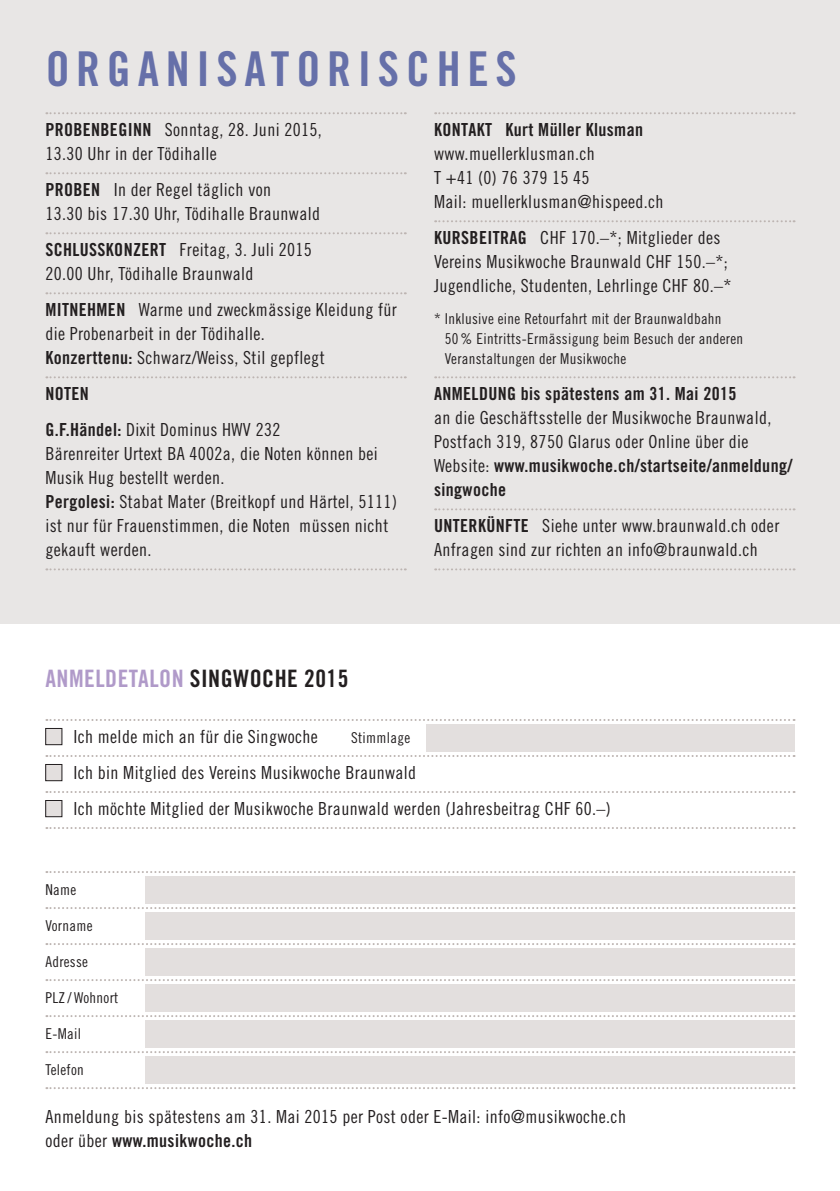
<style>
.page{position:relative;width:840px;height:1191px;background:#fff}
.page>*{position:absolute;margin:0;border:0;box-sizing:border-box;transform-origin:0 0}
.t1{font:48px "Trade Gothic LT Std Bd Cn 20";letter-spacing:.14em;color:#717dbd}
.mwbw_zwischentitel{font:24px "Trade Gothic LT Std Bd Cn 20";letter-spacing:.02em;color:#231f20}
.mwbw_zwischentitel-2{font:18px/24px "Trade Gothic LT Std Cn 18";letter-spacing:.02em;color:#231f20}
.mwbw_text{font:18px "Trade Gothic LT Std Cn 18";letter-spacing:.02em;color:#231f20}
.mwbw_zwischentitel-3{font:18px/24px "Trade Gothic LT Std Bd Cn 20";letter-spacing:.02em;color:#231f20}
.mwbw_text-2{font:18px "Trade Gothic LT Std Bd Cn 20";letter-spacing:.02em;color:#231f20}
.mwbw_text_klein{font:15px/20px "Trade Gothic LT Std Cn 18";letter-spacing:.02em;color:#231f20}
.mwbw_text-3{font:15px "Trade Gothic LT Std Cn 18";letter-spacing:.02em;color:#231f20}
.s1{font-family:"Trade Gothic LT Std Bd Cn 20"}
.s2{font-family:"Trade Gothic LT Std Cn 18"}
.s3{color:#b09ac9}
</style>
<div class="page">
<div style="left:0;top:0;width:839px;height:624px;background:#e8e6e5"></div>
<svg style="left:46px;top:112px;width:359px;height:2px"></svg>
<svg style="left:46px;top:172px;width:359px;height:2px"></svg>
<svg style="left:46px;top:232px;width:359px;height:2px"></svg>
<svg style="left:46px;top:292px;width:359px;height:2px"></svg>
<svg style="left:46px;top:376px;width:359px;height:2px"></svg>
<svg style="left:46px;top:568px;width:359px;height:2px"></svg>
<svg style="left:435px;top:112px;width:359px;height:2px"></svg>
<svg style="left:435px;top:220px;width:359px;height:2px"></svg>
<svg style="left:435px;top:376px;width:359px;height:2px"></svg>
<svg style="left:435px;top:508px;width:359px;height:2px"></svg>
<svg style="left:435px;top:568px;width:359px;height:2px"></svg>
<div style="left:145px;top:876px;width:649px;height:28px;background:#e3dfde"></div>
<div style="left:145px;top:912px;width:649px;height:28px;background:#e3dfde"></div>
<div style="left:145px;top:948px;width:649px;height:28px;background:#e3dfde"></div>
<div style="left:145px;top:984px;width:649px;height:28px;background:#e3dfde"></div>
<div style="left:145px;top:1020px;width:649px;height:28px;background:#e3dfde"></div>
<div style="left:145px;top:1056px;width:649px;height:28px;background:#e3dfde"></div>
<svg style="left:46px;top:719px;width:748px;height:2px"></svg>
<svg style="left:46px;top:755px;width:748px;height:2px"></svg>
<svg style="left:46px;top:791px;width:748px;height:2px"></svg>
<svg style="left:46px;top:827px;width:748px;height:2px"></svg>
<svg style="left:46px;top:871px;width:748px;height:2px"></svg>
<svg style="left:46px;top:907px;width:748px;height:2px"></svg>
<svg style="left:46px;top:943px;width:748px;height:2px"></svg>
<svg style="left:46px;top:979px;width:748px;height:2px"></svg>
<svg style="left:46px;top:1015px;width:748px;height:2px"></svg>
<svg style="left:46px;top:1051px;width:748px;height:2px"></svg>
<svg style="left:46px;top:1087px;width:748px;height:2px"></svg>
<div style="left:46px;top:728px;width:16px;height:16px;background:#e3dfde"></div>
<div style="left:45px;top:728px;width:17px;height:17px;border:1px solid #231f20"></div>
<div style="left:46px;top:764px;width:16px;height:16px;background:#e3dfde"></div>
<div style="left:45px;top:764px;width:17px;height:17px;border:1px solid #231f20"></div>
<div style="left:46px;top:800px;width:16px;height:16px;background:#e3dfde"></div>
<div style="left:45px;top:800px;width:17px;height:17px;border:1px solid #231f20"></div>
<div style="left:425px;top:724px;width:369px;height:28px;background:#e3dfde"></div>
<h1 class="t1" style="left:45px;top:39px;width:472px">ORGANISATORISCHES</h1>
<p class="mwbw_zwischentitel-2" style="left:45px;top:118px;width:278px"><span class="s1">PROBENBEGINN</span> Sonntag, 28. Juni 2015,</p>
<p class="mwbw_zwischentitel-2" style="left:45px;top:142px;width:173px">13.30 Uhr in der Tödihalle</p>
<p class="mwbw_zwischentitel-2" style="left:45px;top:178px;width:227px"><span class="s1">PROBEN</span> In der Regel täglich von</p>
<p class="mwbw_zwischentitel-2" style="left:45px;top:202px;width:276px">13.30 bis 17.30 Uhr, Tödihalle Braunwald</p>
<p class="mwbw_zwischentitel-2" style="left:45px;top:238px;width:268px"><span class="s1">SCHLUSSKONZERT</span> Freitag, 3. Juli 2015</p>
<p class="mwbw_zwischentitel-2" style="left:45px;top:262px;width:209px">20.00 Uhr, Tödihalle Braunwald</p>
<p class="mwbw_zwischentitel-2" style="left:45px;top:298px;width:353px"><span class="s1">MITNEHMEN</span> Warme und zweckmässige Kleidung für die Probenarbeit in der Tödihalle.</p>
<p class="mwbw_zwischentitel-2" style="left:45px;top:346px;width:280px"><span class="s1">Konzerttenu:</span> Schwarz/Weiss, Stil gepflegt</p>
<p class="mwbw_zwischentitel-3" style="left:45px;top:382px;width:45px">NOTEN</p>
<p class="mwbw_zwischentitel-2" style="left:45px;top:418px;width:236px"><span class="s1">G.F.Händel:</span> Dixit Dominus HWV 232</p>
<p class="mwbw_zwischentitel-2" style="left:45px;top:442px;width:334px">Bärenreiter Urtext BA 4002a, die Noten können bei<br>Musik Hug bestellt werden.</p>
<p class="mwbw_zwischentitel-2" style="left:45px;top:490px;width:353px"><span class="s1">Pergolesi:</span> Stabat Mater (Breitkopf und Härtel, 5111) ist nur für Frauenstimmen, die Noten müssen nicht gekauft werden.</p>
<p class="mwbw_zwischentitel-3" style="left:434px;top:118px;width:210px">KONTAKT Kurt Müller Klusman <span class="s2">www.muellerklusman.ch</span></p>
<p class="mwbw_zwischentitel-2" style="left:434px;top:166px;width:157px">T +41 (0) 76 379 15 45</p>
<p class="mwbw_zwischentitel-2" style="left:434px;top:190px;width:231px">Mail: muellerklusman@hispeed.ch</p>
<p class="mwbw_zwischentitel-2" style="left:434px;top:226px;width:287px"><span class="s1">KURSBEITRAG</span> CHF 170.–*; Mitglieder des</p>
<p class="mwbw_zwischentitel-2" style="left:434px;top:250px;width:295px">Vereins Musikwoche Braunwald CHF 150.–*;</p>
<p class="mwbw_zwischentitel-2" style="left:434px;top:274px;width:298px">Jugendliche, Studenten, Lehrlinge CHF 80.–*</p>
<p class="mwbw_text_klein" style="left:444px;top:309px;width:300px;text-indent:-11px">* Inklusive eine Retourfahrt mit der Braunwaldbahn<br>50 % Eintritts-Ermässigung beim Besuch der anderen<br>Veranstaltungen der Musikwoche</p>
<p class="mwbw_zwischentitel-2" style="left:434px;top:382px;width:338px"><span class="s1">ANMELDUNG bis spätestens am 31. Mai 2015<br></span>an die Geschäftsstelle der Musikwoche Braunwald,</p>
<p class="mwbw_zwischentitel-3" style="left:434px;top:430px;width:359px"><span class="s2">Postfach 319, 8750 Glarus oder Online über die<br>Website:</span> www.musikwoche.ch/startseite/anmeldung/ singwoche</p>
<p class="mwbw_zwischentitel-2" style="left:434px;top:514px;width:346px"><span class="s1">UNTERKÜNFTE</span> Siehe unter www.braunwald.ch oder<br>Anfragen sind zur richten an info@braunwald.ch</p>
<p class="mwbw_zwischentitel" style="left:45px;top:664px;width:304px"><span class="s3">ANMELDETALON</span> SINGWOCHE 2015</p>
<p class="mwbw_text" style="left:73px;top:726px;width:246px">Ich melde mich an für die Singwoche</p>
<p class="mwbw_text-3" style="left:351px;top:728px;width:61px">Stimmlage</p>
<p class="mwbw_text" style="left:73px;top:762px;width:344px">Ich bin Mitglied des Vereins Musikwoche Braunwald</p>
<p class="mwbw_text" style="left:73px;top:798px;width:538px">Ich möchte Mitglied der Musikwoche Braunwald werden (Jahresbeitrag CHF 60.–)</p>
<p class="mwbw_text-3" style="left:45px;top:880px;width:32px">Name</p>
<p class="mwbw_text-3" style="left:45px;top:916px;width:49px">Vorname</p>
<p class="mwbw_text-3" style="left:45px;top:952px;width:44px">Adresse</p>
<p class="mwbw_text-3" style="left:45px;top:988px;width:74px">PLZ / Wohnort</p>
<p class="mwbw_text-3" style="left:45px;top:1024px;width:37px">E-Mail</p>
<p class="mwbw_text-3" style="left:45px;top:1060px;width:40px">Telefon</p>
<p class="mwbw_text" style="left:45px;top:1106px;width:581px">Anmeldung bis spätestens am 31. Mai 2015 per Post oder E-Mail: info@musikwoche.ch</p>
<p class="mwbw_text-2" style="left:45px;top:1129px;width:208px"><span class="s2">oder über</span> www.musikwoche.ch</p>
</div>
